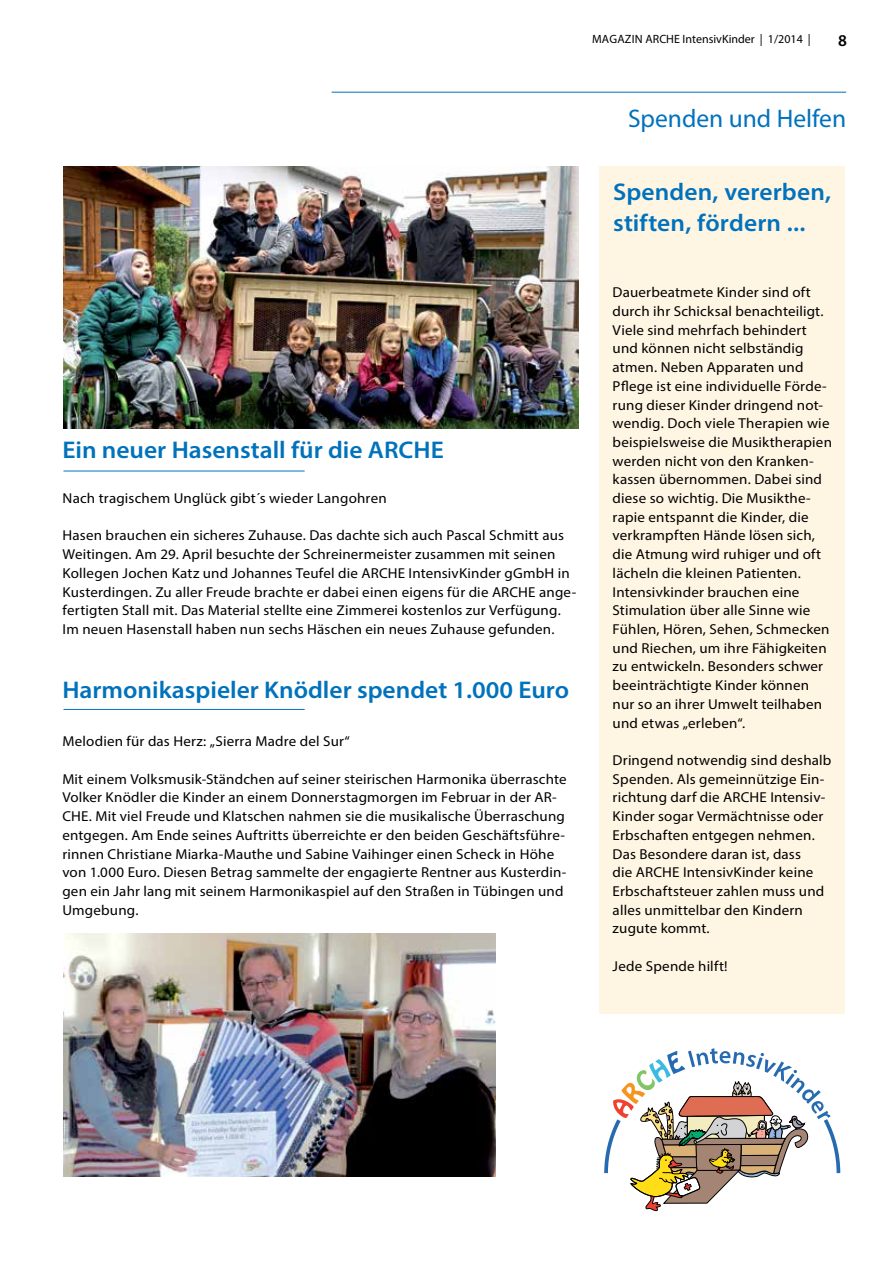
<style>
.page{position:relative;width:893px;height:1263px;background:#fff}
.page>*{position:absolute;margin:0;border:0;box-sizing:border-box;transform-origin:0 0}
.t1{font:25.5px "Myriad Pro";color:#0072bc}
.t2{font:600 24.15px/30.6px "Myriad Pro";color:#0072bc;scale:1.05 1}
.t3{font:600 16.5px "Myriad Pro";color:#000}
.t4{font:14.4px/18.8px "Myriad Pro";letter-spacing:.015em;color:#000;scale:1.04 1}
.t5{font:12px "Myriad Pro";color:#000}
</style>
<div class="page">
<div style="left:600px;top:166px;width:245px;height:848px;background:#fff5e3"></div>
<hr style="left:332px;top:92px;width:514px;height:1px;background:#0072bc">
<img style="left:63px;top:166px;width:515px;height:262px">
<hr style="left:63px;top:471px;width:242px;height:1px;background:#0072bc">
<hr style="left:64px;top:709px;width:241px;height:1px;background:#0072bc">
<img style="left:64px;top:933px;width:431px;height:244px">
<svg style="left:604px;top:1048px;width:237px;height:163px"></svg>
<p class="t5" style="left:592px;top:32px;width:220px">Magazin ARCHE I ntensivKinder | 1/2014 |</p>
<p class="t3" style="left:838px;top:30px;width:10px">8</p>
<h2 class="t2" style="left:62px;top:434px;width:365px">Ein neuer Hasenstall für die ARCHE</h2>
<p class="t4" style="left:63px;top:489px;width:313px">Nach tragischem Unglück gibt´s wieder Langohren</p>
<p class="t4" style="left:63px;top:526px;width:495px">Hasen brauchen ein sicheres Zuhause. Das dachte sich auch Pascal Schmitt aus Weitingen. Am 29. April besuchte der Schreinermeister zusammen mit seinen Kollegen Jochen Katz und Johannes Teufel die ARCHE IntensivKinder gGmbH in Kusterdingen. Zu aller Freude brachte er dabei einen eigens für die ARCHE ange&shy;fertigten Stall mit. Das Material stellte eine Zimmerei kostenlos zur Verfügung.<br>Im neuen Hasenstall haben nun sechs Häschen ein neues Zuhause gefunden.</p>
<h2 class="t2" style="left:62px;top:674px;width:484px">Harmonikaspieler Knödler spendet 1.000 Euro</h2>
<p class="t4" style="left:62px;top:732px;width:278px">Melodien für das Herz: „Sierra Madre del Sur“</p>
<p class="t4" style="left:62px;top:769px;width:486px">Mit einem Volksmusik-Ständchen auf seiner steirischen Harmonika überraschte Volker Knödler die Kinder an einem Donnerstagmorgen im Februar in der AR-CHE. Mit viel Freude und Klatschen nahmen sie die musikalische Überraschung entgegen. Am Ende seines Auftritts überreichte er den beiden Geschäftsführe&shy;rinnen Christiane Miarka-Mauthe und Sabine Vaihinger einen Scheck in Höhe von 1.000 Euro. Diesen Betrag sammelte der engagierte Rentner aus Kusterdin&shy;gen ein Jahr lang mit seinem Harmonikaspiel auf den Straßen in Tübingen und Umgebung.</p>
<h1 class="t1" style="left:628px;top:103px;width:220px">Spenden und Helfen</h1>
<h2 class="t2" style="left:613px;top:176px;width:209px">Spenden, vererben, stiften, fördern ...</h2>
<p class="t4" style="left:613px;top:283px;width:212px">Dauerbeatmete Kinder sind oft durch ihr Schicksal benachteiligt.<br>Viele sind mehrfach behindert und können nicht selbständig atmen. Neben Apparaten und<br>Pflege ist eine individuelle Förde&shy;rung dieser Kinder dringend not&shy;wendig. Doch viele Therapien wie beispielsweise die Musiktherapien werden nicht von den Kranken&shy;kassen übernommen. Dabei sind diese so wichtig. Die Musikthe&shy;rapie entspannt die Kinder, die verkrampften Hände lösen sich, die Atmung wird ruhiger und oft lächeln die kleinen Patienten.<br>Intensivkinder brauchen eine<br>Stimulation über alle Sinne wie<br>Fühlen, Hören, Sehen, Schmecken und Riechen, um ihre Fähigkeiten zu entwickeln. Besonders schwer beeinträchtigte Kinder können nur so an ihrer Umwelt teilhaben und etwas „erleben“.</p>
<p class="t4" style="left:613px;top:750px;width:212px">Dringend notwendig sind deshalb<br>Spenden. Als gemeinnützige Ein&shy;richtung darf die ARCHE Intensiv-<br>Kinder sogar Vermächtnisse oder<br>Erbschaften entgegen nehmen.<br>Das Besondere daran ist, dass<br>die ARCHE IntensivKinder keine<br>Erbschaftsteuer zahlen muss und alles unmittelbar den Kindern zugute kommt.</p>
<p class="t4" style="left:613px;top:956px;width:112px">Jede Spende hilft!</p>
</div>
